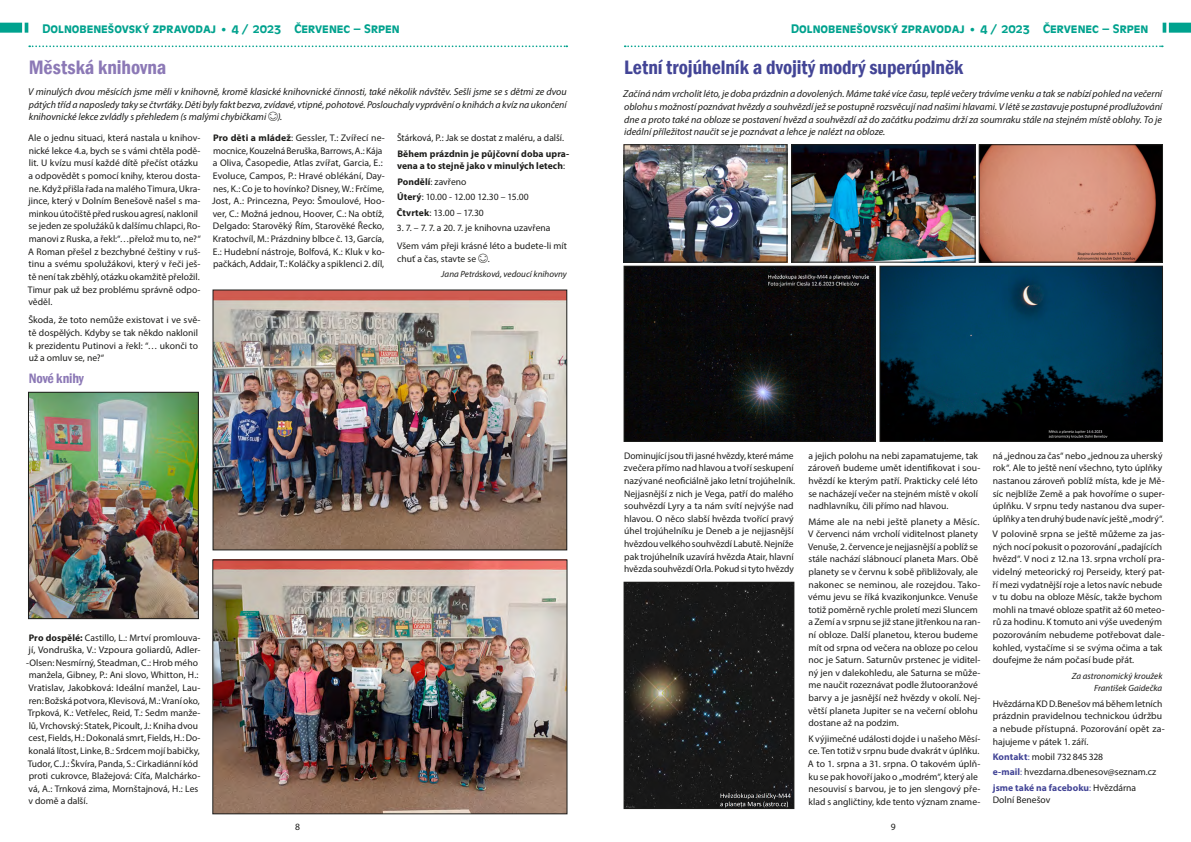
<style>
.page{position:relative;width:1191px;height:842px;background:#fff}
.page>*{position:absolute;margin:0;border:0;box-sizing:border-box;transform-origin:0 0}
.t1{font:600 condensed 20px "Franklin Gothic";color:#434596}
.t2{font:600 condensed 20px "Franklin Gothic";color:#8c79b6}
.t3{font:600 condensed 14px "Franklin Gothic";letter-spacing:-.01em;color:#8c79b6}
.t4{font:500 13px "Antique Oli SCTCE";color:#00a28e}
.t5{font:italic 10px/12.6px "Myriad Pro";color:#1d1d1b;text-align:justify}
.t6{font:9.6px/12.6px "Myriad Pro";color:#1d1d1b}
.t7{font:700 9.6px/12.6px "Myriad Pro";letter-spacing:.005em;color:#1d1d1b}
.t8{font:italic 9px/12.6px "Myriad Pro";color:#1d1d1b;text-align:right}
.s1{font-weight:700}
.s2{font-weight:400}
.s3{font-weight:700;color:#434596}
.s4{color:#434596}
</style>
<div class="page">
<div style="left:0;top:23px;width:22px;height:10px;background:#00a28e"></div>
<svg style="left:25px;top:23px;width:3px;height:10px"></svg>
<div style="left:1168px;top:23px;width:23px;height:10px;background:#00a28e"></div>
<svg style="left:1162px;top:23px;width:4px;height:10px"></svg>
<svg style="left:29px;top:45px;width:538px;height:2px"></svg>
<svg style="left:624px;top:45px;width:538px;height:2px"></svg>
<img style="left:981px;top:147px;width:179px;height:113px">
<div style="left:979px;top:145px;width:183px;height:117px;border:1px solid #1d1d1b"></div>
<img style="left:626px;top:147px;width:159px;height:113px">
<div style="left:624px;top:145px;width:163px;height:117px;border:1px solid #1d1d1b"></div>
<img style="left:793px;top:147px;width:180px;height:113px">
<div style="left:791px;top:145px;width:184px;height:117px;border:1px solid #1d1d1b"></div>
<img style="left:882px;top:268px;width:278px;height:171px">
<div style="left:880px;top:266px;width:282px;height:175px;border:1px solid #1d1d1b"></div>
<img style="left:626px;top:268px;width:247px;height:171px">
<div style="left:624px;top:266px;width:251px;height:175px;border:1px solid #1d1d1b"></div>
<img style="left:626px;top:584px;width:166px;height:223px">
<div style="left:624px;top:582px;width:170px;height:227px;border:1px solid #1d1d1b"></div>
<img style="left:30px;top:394px;width:166px;height:223px">
<div style="left:28px;top:392px;width:170px;height:227px;border:1px solid #1d1d1b"></div>
<img style="left:215px;top:562px;width:350px;height:250px">
<div style="left:213px;top:560px;width:354px;height:254px;border:1px solid #1d1d1b"></div>
<img style="left:215px;top:292px;width:350px;height:256px">
<div style="left:213px;top:290px;width:354px;height:260px;border:1px solid #1d1d1b"></div>
<h3 class="t4" style="left:43px;top:21px;width:359px">Dolnobenešovský zpravodaj • 4 / 2023 Červenec – Srpen</h3>
<h1 class="t2" style="left:29px;top:54px;width:139px">Městská knihovna</h1>
<p class="t5" style="left:28px;top:85px;width:540px">V minulých dvou měsících jsme měli v knihovně, kromě klasické knihovnické činnosti, také několik návštěv. Sešli jsme se s dětmi ze dvou pátých tříd a naposledy taky se čtvrťáky. Děti byly fakt bezva, zvídavé, vtipné, pohotové. Poslouchaly vyprávění o knihách a kvíz na ukončení knihovnické lekce zvládly s přehledem (s malými chybičkami ).</p>
<p class="t6" style="left:28px;top:132px;width:174px">Ale o jednu situaci, která nastala u knihov‑ nické lekce 4.a, bych se s vámi chtěla podě‑ lit. U kvízu musí každé dítě přečíst otázku a odpovědět s pomocí knihy, kterou dosta‑ ne. Když přišla řada na malého Timura, Ukra‑ jince, který v Dolním Benešově našel s ma‑ minkou útočiště před ruskou agresí, naklonil se jeden ze spolužáků k dalšímu chlapci, Ro‑ manovi z Ruska, a řekl:“…přelož mu to, ne?“ A Roman přešel z bezchybné češtiny v ruš‑ tinu a svému spolužákovi, který v řeči ješ‑ tě není tak zběhlý, otázku okamžitě přeložil.<br>Timur pak už bez problému správně odpo‑ věděl.</p>
<p class="t6" style="left:28px;top:314px;width:174px">Škoda, že toto nemůže existovat i ve svě‑ tě dospělých. Kdyby se tak někdo naklonil k prezidentu Putinovi a řekl: “… ukonči to už a omluv se, ne?“</p>
<h2 class="t3" style="left:29px;top:369px;width:57px">Nové knihy</h2>
<p class="t6" style="left:212px;top:132px;width:174px"><span class="s1">Pro děti a mládež</span>: Gessler, T.: Zvířecí ne‑ mocnice, Kouzelná Beruška, Barrows, A.: Kája a Oliva, Časopedie, Atlas zvířat, Garcia, E.:<br>Evoluce, Campos, P.: Hravé oblékání, Day‑ nes, K.: Co je to hovínko? Disney, W.: Frčíme, Jost, A.: Princezna, Peyo: Šmoulové, Hoo‑ ver, C.: Možná jednou, Hoover, C.: Na obtíž, Delgado: Starověký Řím, Starověké Řecko, Kratochvíl, M.: Prázdniny blbce č. 13, García, E.: Hudební nástroje, Bolfová, K.: Kluk v ko‑ pačkách, Addair, T.: Koláčky a spiklenci 2. díl,</p>
<p class="t6" style="left:397px;top:132px;width:169px">Štárková, P.: Jak se dostat z maléru, a další.</p>
<p class="t7" style="left:397px;top:147px;width:174px">Během prázdnin je půjčovní doba upra‑ vena a to stejně jako v minulých letech<span class="s2">:</span></p>
<p class="t6" style="left:397px;top:174px;width:133px;line-height:15.4px"><span class="s1">Pondělí</span>: zavřeno<br><span class="s1">Úterý</span>: 10.00 - 12.00 12.30 – 15.00<br><span class="s1">Čtvrtek</span>: 13.00 – 17.30</p>
<p class="t6" style="left:397px;top:219px;width:172px;line-height:18.3px">3. 7. – 7. 7. a 20. 7. je knihovna uzavřena<br>Všem vám přeji krásné léto a budete-li mít</p>
<p class="t6" style="left:397px;top:252px;width:94px">chuť a čas, stavte se .</p>
<p class="t8" style="left:441px;top:268px;width:127px">Jana Petrásková, vedoucí knihovny</p>
<p class="t6" style="left:26px;top:631px;width:176px"><span class="s1">Pro dospělé:</span> Castillo, L.: Mrtví promlouva‑ jí, Vondruška, V.: Vzpoura goliardů, Adler-‑Olsen: Nesmírný, Steadman, C.: Hrob mého manžela, Gibney, P.: Ani slovo, Whitton, H.:<br>Vratislav, Jakobková: Ideální manžel, Lau‑ ren: Božská potvora, Klevisová, M.: Vraní oko, Trpková, K.: Vetřelec, Reid, T.: Sedm manže‑ lů, Vrchovský: Statek, Picoult, J.: Kniha dvou cest, Fields, H.: Dokonalá smrt, Fields, H.: Do‑ konalá lítost, Linke, B.: Srdcem mojí babičky, Tudor, C.J.: Škvíra, Panda, S.: Cirkadiánní kód proti cukrovce, Blažejová: Cíťa, Malchárko‑ vá, A.: Trnková zima, Mornštajnová, H.: Les v domě a další.</p>
<p class="t6" style="left:295px;top:821px;width:6px">8</p>
<h3 class="t4" style="left:791px;top:21px;width:359px">Dolnobenešovský zpravodaj • 4 / 2023 Červenec – Srpen</h3>
<h1 class="t1" style="left:624px;top:53px;width:341px">Letní trojúhelník a dvojitý modrý superúplněk</h1>
<p class="t5" style="left:623px;top:88px;width:540px">Začíná nám vrcholit léto, je doba prázdnin a dovolených. Máme také více času, teplé večery trávíme venku a tak se nabízí pohled na večerní oblohu s možností poznávat hvězdy a souhvězdí jež se postupně rozsvěcují nad našimi hlavami. V létě se zastavuje postupné prodlužování dne a proto také na obloze se postavení hvězd a souhvězdí až do začátku podzimu drží za soumraku stále na stejném místě oblohy. To je ideální příležitost naučit se je poznávat a lehce je nalézt na obloze.</p>
<p class="t6" style="left:624px;top:449px;width:173px">Dominující jsou tři jasné hvězdy, které máme zvečera přímo nad hlavou a tvoří seskupení nazývané neoficiálně jako letní trojúhelník.<br>Nejjasnější z nich je Vega, patří do malého souhvězdí Lyry a ta nám svítí nejvýše nad hlavou. O něco slabší hvězda tvořící pravý úhel trojúhelníku je Deneb a je nejjasnější hvězdou velkého souhvězdí Labutě. Nejníže pak trojúhelník uzavírá hvězda Atair, hlavní hvězda souhvězdí Orla. Pokud si tyto hvězdy</p>
<p class="t6" style="left:808px;top:449px;width:174px">a jejich polohu na nebi zapamatujeme, tak zároveň budeme umět identifikovat i sou‑ hvězdí ke kterým patří. Prakticky celé léto se nacházejí večer na stejném místě v okolí nadhlavníku, čili přímo nad hlavou.</p>
<p class="t6" style="left:808px;top:515px;width:174px">Máme ale na nebi ještě planety a Měsíc.<br>V červenci nám vrcholí viditelnost planety Venuše, 2. července je nejjasnější a poblíž se stále nachází slábnoucí planeta Mars. Obě planety se v červnu k sobě přibližovaly, ale nakonec se neminou, ale rozejdou. Tako‑ vému jevu se říká kvazikonjunkce. Venuše totiž poměrně rychle proletí mezi Sluncem a Zemí a v srpnu se již stane jitřenkou na ran‑ ní obloze. Další planetou, kterou budeme mít od srpna od večera na obloze po celou noc je Saturn. Saturnův prstenec je viditel‑ ný jen v dalekohledu, ale Saturna se může‑ me naučit rozeznávat podle žlutooranžové barvy a je jasnější než hvězdy v okolí. Nej‑ větší planeta Jupiter se na večerní oblohu dostane až na podzim.</p>
<p class="t6" style="left:808px;top:732px;width:174px">K výjimečné události dojde i u našeho Měsí‑ ce. Ten totiž v srpnu bude dvakrát v úplňku.<br>A to 1. srpna a 31. srpna. O takovém úplň‑ ku se pak hovoří jako o „modrém“, který ale nesouvisí s barvou, je to jen slengový pře‑ klad s angličtiny, kde tento význam zname‑</p>
<p class="t6" style="left:890px;top:821px;width:6px">9</p>
<p class="t6" style="left:992px;top:449px;width:173px">ná „jednou za čas“ nebo „jednou za uherský rok“. Ale to ještě není všechno, tyto úplňky nastanou zároveň poblíž místa, kde je Mě‑ síc nejblíže Země a pak hovoříme o super‑ úplňku. V srpnu tedy nastanou dva super‑ úplňky a ten druhý bude navíc ještě „modrý“.</p>
<p class="t6" style="left:992px;top:528px;width:174px">V polovině srpna se ještě můžeme za jas‑ ných nocí pokusit o pozorování „padajících hvězd“. V noci z 12.na 13. srpna vrcholí pra‑ videlný meteorický roj Perseidy, který pat‑ ří mezi vydatnější roje a letos navíc nebude v tu dobu na obloze Měsíc, takže bychom mohli na tmavé obloze spatřit až 60 meteo‑ rů za hodinu. K tomuto ani výše uvedeným pozorováním nebudeme potřebovat dale‑ kohled, vystačíme si se svýma očima a tak doufejme že nám počasí bude přát.</p>
<p class="t8" style="left:1072px;top:669px;width:92px">Za astronomický kroužek<br>František Gaidečka</p>
<p class="t6" style="left:992px;top:697px;width:173px">Hvězdárna KD D.Benešov má během letních prázdnin pravidelnou technickou údržbu a nebude přístupná. Pozorování opět za‑ hajujeme v pátek 1. září.</p>
<p class="t6" style="left:992px;top:749px;width:165px;line-height:15.4px"><span class="s3">Kontakt</span><span class="s4">:</span> mobil 732845328<br><span class="s3">e‑mail</span><span class="s4">:</span> hvezdarna.dbenesov@seznam.cz <span class="s3">jsme také na faceboku</span><span class="s4">:</span> Hvězdárna</p>
<p class="t6" style="left:992px;top:794px;width:59px">Dolní Benešov</p>
</div>
